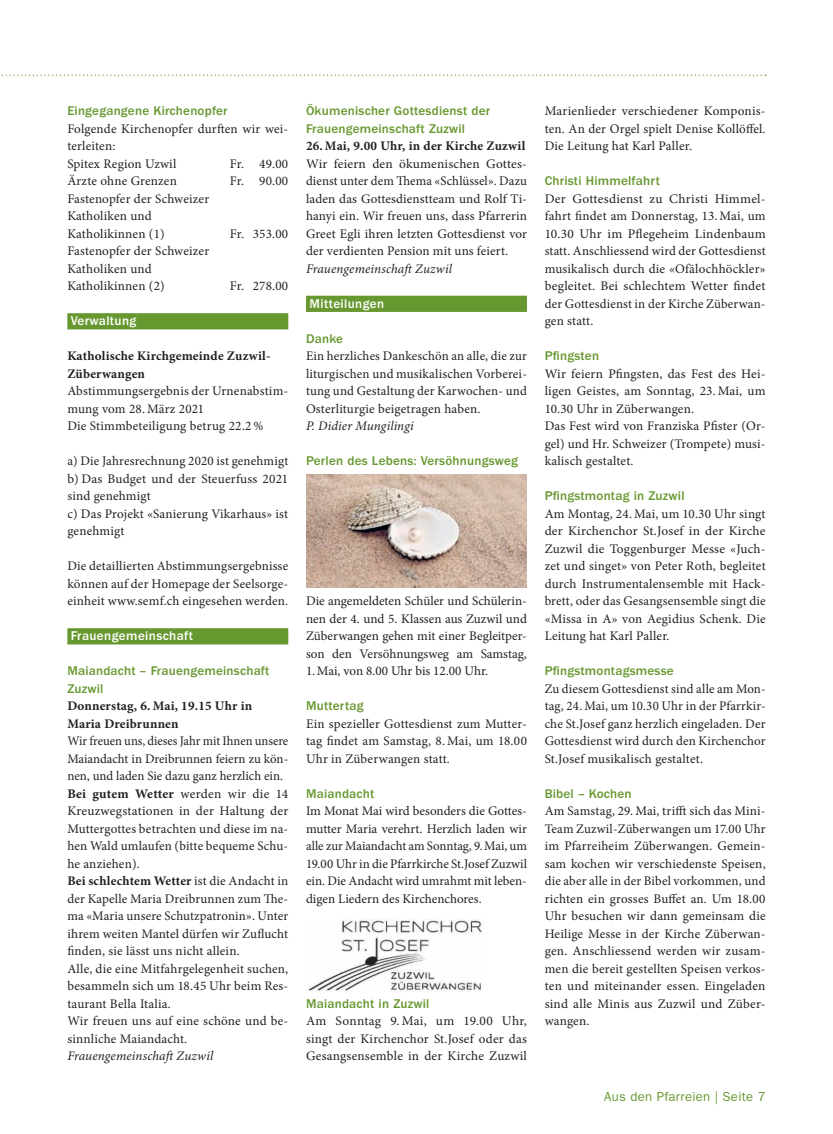
<style>
.page{position:relative;width:833px;height:1134px;background:#fff}
.page>*{position:absolute;margin:0;border:0;box-sizing:border-box;transform-origin:0 0}
.t1{font:13.12px/17.5px "Minion Pro";letter-spacing:.01em;color:#231f20;text-align:justify}
.t2{font:13.12px/17.5px "Minion Pro";letter-spacing:.01em;color:#231f20;scale:.96 1}
.t3{font:500 13.12px/17.5px "ITC Franklin Gothic Std";letter-spacing:.015em;color:#679830}
.t4{font:700 13.12px/17.5px "Minion Pro";letter-spacing:.015em;color:#231f20}
.t5{font:italic 13.12px "Minion Pro";letter-spacing:.01em;color:#231f20}
.t6{font:500 13.12px "ITC Franklin Gothic Std";letter-spacing:.03em;color:#fff}
.t7{font:13.12px "ITC Franklin Gothic Std";letter-spacing:.02em;color:#679830}
.s1{font-weight:700}
</style>
<div class="page">
<svg style="left:1px;top:75px;width:765px;height:1px"></svg>
<div style="left:306px;top:296px;width:221px;height:16px;background:#679830"></div>
<img style="left:306px;top:474px;width:221px;height:113px">
<img style="left:308px;top:920px;width:174px;height:71px">
<div style="left:67px;top:313px;width:221px;height:16px;background:#679830"></div>
<div style="left:67px;top:628px;width:221px;height:16px;background:#679830"></div>
<p class="t3" style="left:67px;top:102px;width:162px">Eingegangene Kirchenopfer</p>
<p class="t1" style="left:67px;top:120px;width:222px;text-align:left">Folgende Kirchenopfer durften wir wei&shy;terleiten:<br>Spitex Region Uzwil</p>
<p class="t1" style="left:230px;top:155px;width:60px">Fr. 49.00</p>
<p class="t1" style="left:67px;top:172px;width:111px">Ärzte ohne Grenzen</p>
<p class="t1" style="left:230px;top:172px;width:60px">Fr. 90.00</p>
<p class="t1" style="left:67px;top:190px;width:143px;text-align:left">Fastenopfer der Schweizer<br>Katholiken und<br>Katholikinnen (1)</p>
<p class="t1" style="left:230px;top:225px;width:60px">Fr. 353.00</p>
<p class="t1" style="left:67px;top:242px;width:143px;text-align:left">Fastenopfer der Schweizer<br>Katholiken und<br>Katholikinnen (2)</p>
<p class="t1" style="left:230px;top:277px;width:60px">Fr. 278.00</p>
<p class="t6" style="left:71px;top:313px;width:67px">Verwaltung</p>
<p class="t4" style="left:67px;top:347px;width:204px">Katholische Kirchgemeinde Zuzwil-<br>Züberwangen</p>
<p class="t1" style="left:67px;top:382px;width:222px;text-align:left">Abstimmungsergebnis der Urnenabstim&shy;mung vom 28. März 2021<br>Die Stimmbeteiligung betrug 22.2 %</p>
<p class="t1" style="left:67px;top:452px;width:222px;text-align:left">a) Die Jahresrechnung 2020 ist genehmigt b) Das Budget und der Steuerfuss 2021 sind genehmigt<br>c) Das Projekt «Sanierung Vikarhaus» ist genehmigt</p>
<p class="t1" style="left:67px;top:557px;width:222px">Die detaillierten Abstimmungsergebnisse können auf der Homepage der Seelsorge&shy;einheit www.semf.ch eingesehen werden.</p>
<p class="t6" style="left:71px;top:628px;width:124px">Frauengemeinschaft</p>
<p class="t3" style="left:67px;top:662px;width:204px">Maiandacht – Frauengemeinschaft<br>Zuzwil</p>
<p class="t4" style="left:67px;top:697px;width:186px">Donnerstag, 6. Mai, 19.15 Uhr in<br>Maria Dreibrunnen</p>
<p class="t2" style="left:67px;top:732px;width:232px">Wir freuen uns, dieses Jahr mit Ihnen unsere Maiandacht in Dreibrunnen feiern zu kön&shy;nen, und laden Sie dazu ganz herzlich ein.<br><span class="s1">Bei gutem Wetter</span> werden wir die 14<br>Kreuzwegstationen in der Haltung der Muttergottes betrachten und diese im na&shy;hen Wald umlaufen (bitte bequeme Schu&shy;he anziehen).<br><span class="s1">Bei schlechtem Wetter</span> ist die Andacht in der Kapelle Maria Dreibrunnen zum The&shy;ma «Maria unsere Schutzpatronin». Unter ihrem weiten Mantel dürfen wir Zuflucht finden, sie lässt uns nicht allein.<br>Alle, die eine Mitfahrgelegenheit suchen, besammeln sich um 18.45 Uhr beim Res&shy;taurant Bella Italia.<br>Wir freuen uns auf eine schöne und be&shy;sinnliche Maiandacht.</p>
<p class="t5" style="left:67px;top:1047px;width:147px">Frauengemeinschaft Zuzwil</p>
<p class="t3" style="left:306px;top:102px;width:186px">Ökumenischer Gottesdienst der<br>Frauengemeinschaft Zuzwil</p>
<p class="t4" style="left:306px;top:137px;width:221px">26. Mai, 9.00 Uhr, in der Kirche Zuzwil</p>
<p class="t1" style="left:306px;top:155px;width:222px">Wir feiern den ökumenischen Gottes&shy;dienst unter dem Thema «Schlüssel». Dazu laden das Gottesdienstteam und Rolf Ti&shy;hanyi ein. Wir freuen uns, dass Pfarrerin Greet Egli ihren letzten Gottesdienst vor der verdienten Pension mit uns feiert.</p>
<p class="t5" style="left:306px;top:259px;width:147px">Frauengemeinschaft Zuzwil</p>
<p class="t6" style="left:309px;top:296px;width:76px">Mitteilungen</p>
<p class="t3" style="left:306px;top:330px;width:39px">Danke</p>
<p class="t1" style="left:306px;top:347px;width:222px">Ein herzliches Dankeschön an alle, die zur liturgischen und musikalischen Vorberei&shy;tung und Gestaltung der Karwochen- und Osterliturgie beigetragen haben.</p>
<p class="t5" style="left:306px;top:417px;width:109px">P. Didier Mungilingi</p>
<p class="t3" style="left:306px;top:452px;width:213px">Perlen des Lebens: Versöhnungsweg</p>
<p class="t1" style="left:306px;top:592px;width:222px">Die angemeldeten Schüler und Schülerin&shy;nen der 4. und 5. Klassen aus Zuzwil und Züberwangen gehen mit einer Begleitper&shy;son den Versöhnungsweg am Samstag, 1.Mai, von 8.00 Uhr bis 12.00 Uhr.</p>
<p class="t3" style="left:306px;top:697px;width:59px">Muttertag</p>
<p class="t1" style="left:306px;top:715px;width:222px">Ein spezieller Gottesdienst zum Mutter&shy;tag findet am Samstag, 8. Mai, um 18.00<br>Uhr in Züberwangen statt.</p>
<p class="t3" style="left:306px;top:785px;width:70px">Maiandacht</p>
<p class="t1" style="left:306px;top:802px;width:222px">Im Monat Mai wird besonders die Gottes&shy;mutter Maria verehrt. Herzlich laden wir alle zur Maiandacht am Sonntag, 9.Mai, um 19.00 Uhr in die Pfarrkirche St.Josef Zuzwil ein. Die Andacht wird umrahmt mit leben&shy;digen Liedern des Kirchenchores.</p>
<p class="t3" style="left:306px;top:995px;width:125px">Maiandacht in Zuzwil</p>
<p class="t1" style="left:306px;top:1012px;width:222px">Am Sonntag 9. Mai, um 19.00 Uhr, singt der Kirchenchor St.Josef oder das Gesangsensemble in der Kirche Zuzwil</p>
<p class="t1" style="left:544px;top:102px;width:222px">Marienlieder verschiedener Komponis&shy;ten. An der Orgel spielt Denise Kollöffel.<br>Die Leitung hat Karl Paller.</p>
<p class="t3" style="left:544px;top:172px;width:117px">Christi Himmelfahrt</p>
<p class="t1" style="left:544px;top:190px;width:222px">Der Gottesdienst zu Christi Himmel&shy;fahrt findet am Donnerstag, 13. Mai, um 10.30 Uhr im Pflegeheim Lindenbaum statt. Anschliessend wird der Gottesdienst musikalisch durch die «Ofälochhöckler» begleitet. Bei schlechtem Wetter findet der Gottesdienst in der Kirche Züberwan&shy;gen statt.</p>
<p class="t3" style="left:544px;top:347px;width:56px">Pfingsten</p>
<p class="t1" style="left:544px;top:365px;width:222px;text-align:left">Wir feiern Pfingsten, das Fest des Hei&shy;ligen Geistes, am Sonntag, 23. Mai, um 10.30 Uhr in Züberwangen.<br>Das Fest wird von Franziska Pfister (Or&shy;gel) und Hr. Schweizer (Trompete) musi&shy;kalisch gestaltet.</p>
<p class="t3" style="left:544px;top:487px;width:141px">Pfingstmontag in Zuzwil</p>
<p class="t1" style="left:544px;top:505px;width:222px">Am Montag, 24. Mai, um 10.30 Uhr singt der Kirchenchor St.Josef in der Kirche Zuzwil die Toggenburger Messe «Juch&shy;zet und singet» von Peter Roth, begleitet durch Instrumentalensemble mit Hack&shy;brett, oder das Gesangsensemble singt die «Missa in A» von Aegidius Schenk. Die Leitung hat Karl Paller.</p>
<p class="t3" style="left:544px;top:662px;width:131px">Pfingstmontagsmesse</p>
<p class="t1" style="left:544px;top:680px;width:222px">Zu diesem Gottesdienst sind alle am Mon&shy;tag, 24. Mai, um 10.30 Uhr in der Pfarrkir&shy;che St.Josef ganz herzlich eingeladen. Der Gottesdienst wird durch den Kirchenchor St.Josef musikalisch gestaltet.</p>
<p class="t3" style="left:544px;top:785px;width:89px">Bibel – Kochen</p>
<p class="t1" style="left:544px;top:802px;width:222px">Am Samstag, 29. Mai, trifft sich das Mini-Team Zuzwil-Züberwangen um 17.00 Uhr im Pfarreiheim Züberwangen. Gemein&shy;sam kochen wir verschiedenste Speisen, die aber alle in der Bibel vorkommen, und richten ein grosses Buffet an. Um 18.00<br>Uhr besuchen wir dann gemeinsam die Heilige Messe in der Kirche Züberwan&shy;gen. Anschliessend werden wir zusam&shy;men die bereit gestellten Speisen verkos&shy;ten und miteinander essen. Eingeladen sind alle Minis aus Zuzwil und Züber&shy;wangen.</p>
<p class="t7" style="left:604px;top:1089px;width:163px">Aus den Pfarreien | Seite 7</p>
</div>
